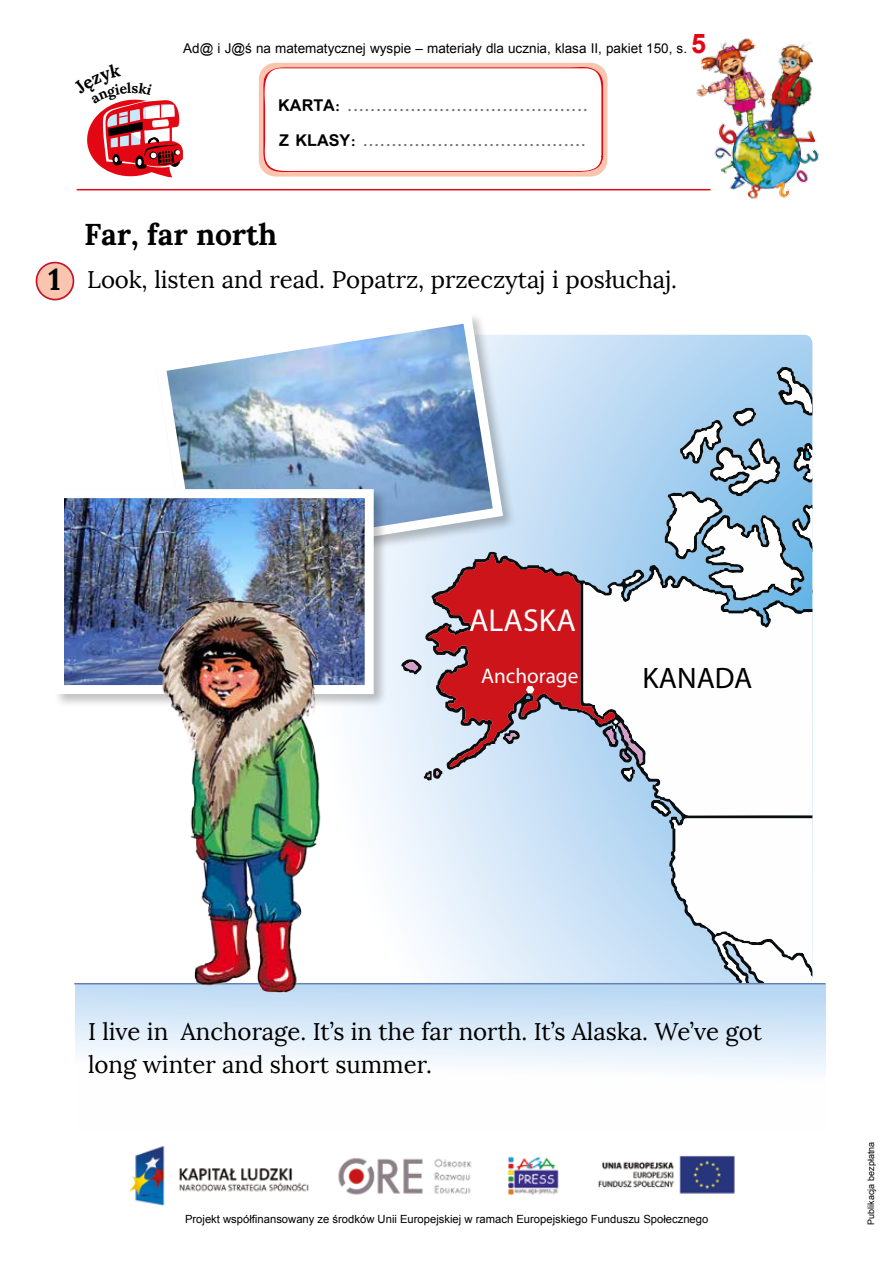
<style>
.page{position:relative;width:893px;height:1263px;background:#fff}
.page>*{position:absolute;margin:0;border:0;box-sizing:border-box;transform-origin:0 0}
.t1{font:31.8px "Myriad Pro";color:#fff}
.t2{font:700 30px "Lora";letter-spacing:-.005em;color:#000}
.t3{font:29.7px "Myriad Pro";color:#000}
.t4{font:24px/33px "Lora";color:#000}
.t5{font:21.15px "Myriad Pro";color:#fdfdfd}
.t6{font:700 18px/35.2px "Simplified Arabic";color:#706f6f}
.t7{font:13.5px "Arial";color:#000}
.t8{font:11.25px "Arial";color:#000}
.t9{font:9px "Arial";color:#000}
.s1{font-weight:700;font-size:27px;color:#e30613}
.s2{color:#000}
.s3{font-weight:700;font-size:30px}
</style>
<div class="page">
<img style="left:128px;top:1146px;width:607px;height:60px">
<hr style="left:77px;top:189px;width:633px;height:1px;background:#e30613">
<div style="left:259px;top:63px;width:348px;height:114px;background:#f9c5af;border-radius:17px"></div>
<svg style="left:260px;top:66px;width:343px;height:107px"></svg>
<img style="left:694px;top:38px;width:125px;height:161px">
<div style="left:75px;top:984px;width:750px;height:146px;background:linear-gradient(to bottom,#c1dcf5,#fff)"></div>
<svg style="left:516px;top:335px;width:296px;height:207px"></svg>
<svg style="left:444px;top:542px;width:220px;height:441px"></svg>
<svg style="left:583px;top:545px;width:229px;height:328px"></svg>
<svg style="left:664px;top:367px;width:148px;height:235px"></svg>
<svg style="left:651px;top:800px;width:161px;height:183px"></svg>
<svg style="left:444px;top:554px;width:199px;height:228px"></svg>
<svg style="left:36px;top:262px;width:38px;height:39px"></svg>
<div style="left:155px;top:312px;width:361px;height:267px;background:#000;opacity:.25"></div>
<img style="left:155px;top:312px;width:353px;height:259px">
<div style="left:53px;top:487px;width:335px;height:221px;background:#000;opacity:.25"></div>
<img style="left:65px;top:499px;width:299px;height:185px">
<div style="left:55px;top:489px;width:319px;height:205px;border:9px solid #fff"></div>
<hr style="left:74px;top:983px;width:751px;height:1px;background:#6381b7">
<img style="left:131px;top:564px;width:313px;height:439px">
<svg style="left:87px;top:99px;width:96px;height:79px"></svg>
<svg style="left:92px;top:1053px;width:101px;height:34px"></svg>
<p class="t7" style="left:183px;top:39px;width:525px">Ad@ i J@ś na matematycznej wyspie – materiały dla ucznia, klasa II, pakiet 150, s. <span class="s1">5</span></p>
<p class="t6" style="left:278px;top:88px;width:311px"><span class="s2">KARTA:</span> ..........................................<br><span class="s2">Z KLASY:</span> .......................................</p>
<p class="t2" style="left:84px;top:214px;width:194px">Far, far north</p>
<p class="t4" style="left:48px;top:263px;width:630px"><span class="s3">1</span> Look, listen and read. Popatrz, przeczytaj i posłuchaj.</p>
<h1 class="t1" style="left:469px;top:601px;width:108px">ALASKA</h1>
<p class="t5" style="left:481px;top:663px;width:99px">Anchorage</p>
<p class="t3" style="left:643px;top:660px;width:111px">KANADA</p>
<p class="t4" style="left:88px;top:1015px;width:675px">I live in Anchorage. It’s in the far north. It’s Alaska. We’ve got long winter and short summer.</p>
<p class="t8" style="left:185px;top:1212px;width:525px">Projekt współfinansowany ze środków Unii Europejskiej w ramach Europejskiego Funduszu Społecznego</p>
<p class="t9" style="left:865px;top:1224px;width:84px;rotate:-90deg">Publikacja bezpłatna</p>
</div>
